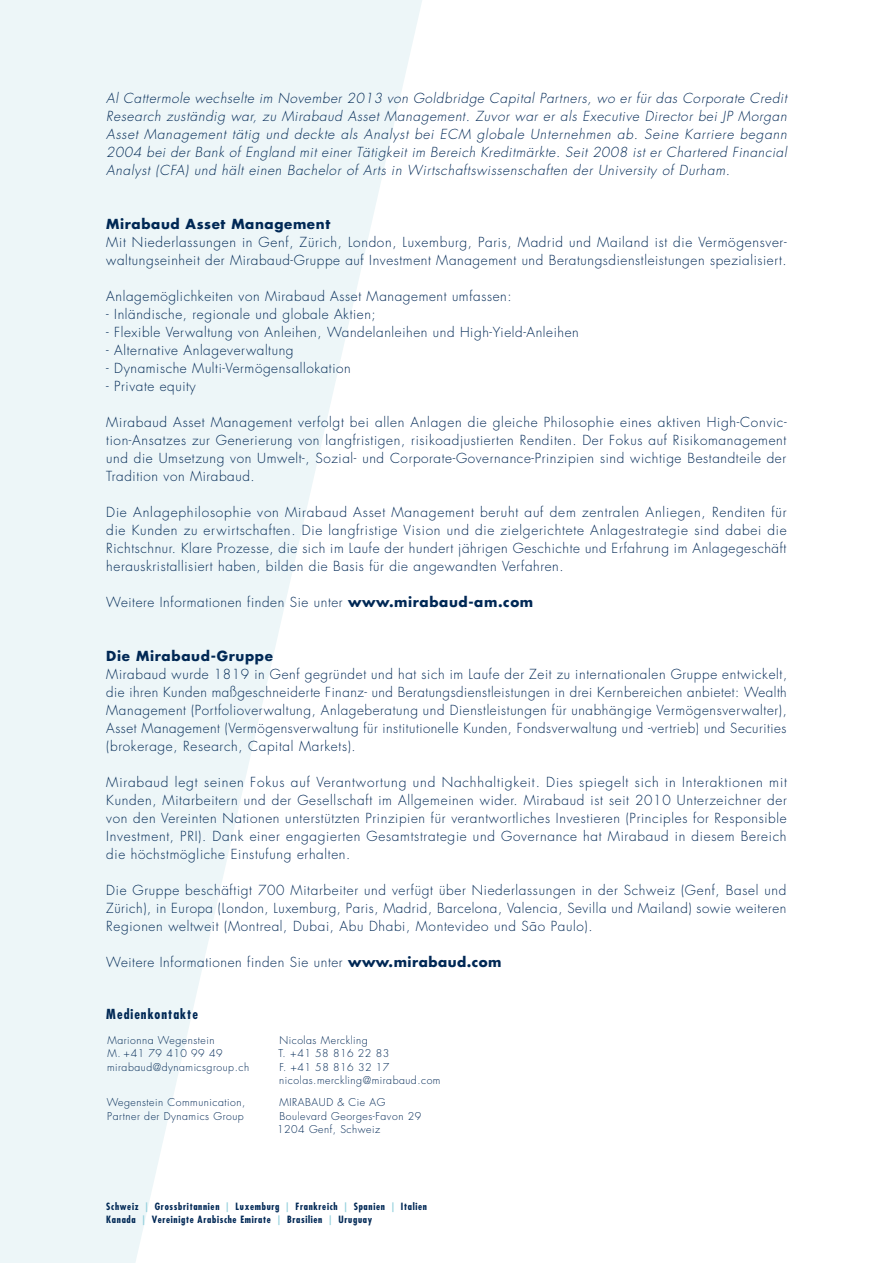
<style>
.page{position:relative;width:893px;height:1263px;background:#fff}
.page>*{position:absolute;margin:0;border:0;box-sizing:border-box;transform-origin:0 0}
.Texte_courant{font:300 13.5px/18px "Futura Std";letter-spacing:.045em;color:#002855;text-align:justify}
.Texte_courant-2{font:italic 300 13.5px/18px "Futura Std";letter-spacing:.05em;color:#002855;text-align:justify}
.Texte_courant-3{font:700 13.5px "Futura Std";letter-spacing:.045em;color:#002855}
.Presse_Titre{font:700 condensed 13.5px "Futura Std";letter-spacing:.075em;color:#002855}
.Presse_texte{font:300 10.5px/13.5px "Futura Std";letter-spacing:.05em;color:#002855}
.t1{font:700 condensed 9.75px "Futura Std";letter-spacing:.07em;color:#002855}
.s1{font-weight:700}
.s2{color:#95d1dd}
</style>
<div class="page">
<svg style="left:0;top:0;width:422px;height:1263px;fill:#edf6f8"></svg>
<p class="Texte_courant-2" style="left:106px;top:90px;width:682px">Al Cattermole wechselte im November 2013 von Goldbridge Capital Partners, wo er für das Corporate Credit Research zuständig war, zu Mirabaud Asset Management. Zuvor war er als Executive Director bei JP Morgan Asset Management tätig und deckte als Analyst bei ECM globale Unternehmen ab. Seine Karriere begann 2004 bei der Bank of England mit einer Tätigkeit im Bereich Kreditmärkte. Seit 2008 ist er Chartered Financial Analyst (CFA) und hält einen Bachelor of Arts in Wirtschaftswissenschaften der University of Durham.</p>
<p class="Texte_courant-3" style="left:106px;top:215px;width:225px">Mirabaud Asset Management</p>
<p class="Texte_courant" style="left:106px;top:234px;width:682px">Mit Niederlassungen in Genf, Zürich, London, Luxemburg, Paris, Madrid und Mailand ist die Vermögensver&shy;waltungseinheit der Mirabaud-Gruppe auf Investment Management und Beratungsdienstleistungen spezialisiert.</p>
<p class="Texte_courant" style="left:106px;top:288px;width:407px">Anlagemöglichkeiten von Mirabaud Asset Management umfassen:</p>
<p class="Texte_courant" style="left:106px;top:306px;width:271px">- Inländische, regionale und globale Aktien;</p>
<p class="Texte_courant" style="left:106px;top:324px;width:474px">- Flexible Verwaltung von Anleihen, Wandelanleihen und High-Yield-Anleihen</p>
<p class="Texte_courant" style="left:106px;top:342px;width:189px">- Alternative Anlageverwaltung</p>
<p class="Texte_courant" style="left:106px;top:360px;width:246px">- Dynamische Multi-Vermögensallokation</p>
<p class="Texte_courant" style="left:106px;top:378px;width:91px">- Private equity</p>
<p class="Texte_courant" style="left:106px;top:414px;width:682px">Mirabaud Asset Management verfolgt bei allen Anlagen die gleiche Philosophie eines aktiven High-Convic&shy;tion-Ansatzes zur Generierung von langfristigen, risikoadjustierten Renditen. Der Fokus auf Risikomanagement und die Umsetzung von Umwelt-, Sozial- und Corporate-Governance-Prinzipien sind wichtige Bestandteile der Tradition von Mirabaud.</p>
<p class="Texte_courant" style="left:106px;top:504px;width:682px">Die Anlagephilosophie von Mirabaud Asset Management beruht auf dem zentralen Anliegen, Renditen für die Kunden zu erwirtschaften. Die langfristige Vision und die zielgerichtete Anlagestrategie sind dabei die Richtschnur. Klare Prozesse, die sich im Laufe der hundert jährigen Geschichte und Erfahrung im Anlagegeschäft herauskristallisiert haben, bilden die Basis für die angewandten Verfahren.</p>
<p class="Texte_courant" style="left:106px;top:594px;width:429px">Weitere Informationen finden Sie unter <span class="s1">www.mirabaud-am.com</span></p>
<p class="Texte_courant-3" style="left:106px;top:647px;width:168px">Die Mirabaud-Gruppe</p>
<p class="Texte_courant" style="left:106px;top:666px;width:682px">Mirabaud wurde 1819 in Genf gegründet und hat sich im Laufe der Zeit zu internationalen Gruppe entwickelt, die ihren Kunden maßgeschneiderte Finanz- und Beratungsdienstleistungen in drei Kernbereichen anbietet: Wealth Management (Portfolioverwaltung, Anlageberatung und Dienstleistungen für unabhängige Vermögensverwalter), Asset Management (Vermögensverwaltung für institutionelle Kunden, Fondsverwaltung und -vertrieb) und Securities (brokerage, Research, Capital Markets).</p>
<p class="Texte_courant" style="left:106px;top:774px;width:682px">Mirabaud legt seinen Fokus auf Verantwortung und Nachhaltigkeit. Dies spiegelt sich in Interaktionen mit Kunden, Mitarbeitern und der Gesellschaft im Allgemeinen wider. Mirabaud ist seit 2010 Unterzeichner der von den Vereinten Nationen unterstützten Prinzipien für verantwortliches Investieren (Principles for Responsible Investment, PRI). Dank einer engagierten Gesamtstrategie und Governance hat Mirabaud in diesem Bereich die höchstmögliche Einstufung erhalten.</p>
<p class="Texte_courant" style="left:106px;top:882px;width:682px">Die Gruppe beschäftigt 700 Mitarbeiter und verfügt über Niederlassungen in der Schweiz (Genf, Basel und Zürich), in Europa (London, Luxemburg, Paris, Madrid, Barcelona, Valencia, Sevilla und Mailand) sowie weiteren Regionen weltweit (Montreal, Dubai, Abu Dhabi, Montevideo und São Paulo).</p>
<p class="Texte_courant" style="left:106px;top:954px;width:397px">Weitere Informationen finden Sie unter <span class="s1">www.mirabaud.com</span></p>
<p class="Presse_Titre" style="left:106px;top:1005px;width:93px">Medienkontakte</p>
<p class="Presse_texte" style="left:107px;top:1033px;width:144px">Marionna Wegenstein<br>M. +41 79 410 99 49 mirabaud@dynamicsgroup.ch</p>
<p class="Presse_texte" style="left:107px;top:1096px;width:140px">Wegenstein Communication,<br>Partner der Dynamics Group</p>
<p class="Presse_texte" style="left:278px;top:1033px;width:164px">Nicolas Merckling<br>T. +41 58 816 22 83<br>F. +41 58 816 32 17 nicolas.merckling@mirabaud.com</p>
<p class="Presse_texte" style="left:277px;top:1096px;width:146px">MIRABAUD &amp; Cie AG<br>Boulevard Georges-Favon 29<br>1204 Genf, Schweiz</p>
<p class="t1" style="left:106px;top:1200px;width:322px">Schweiz <span class="s2">|</span> Grossbritannien <span class="s2">|</span> Luxemburg <span class="s2">|</span> Frankreich <span class="s2">|</span> Spanien <span class="s2">|</span> Italien</p>
<p class="t1" style="left:106px;top:1214px;width:267px">Kanada <span class="s2">|</span> Vereinigte Arabische Emirate <span class="s2">|</span> Brasilien <span class="s2">|</span> Uruguay</p>
</div>
